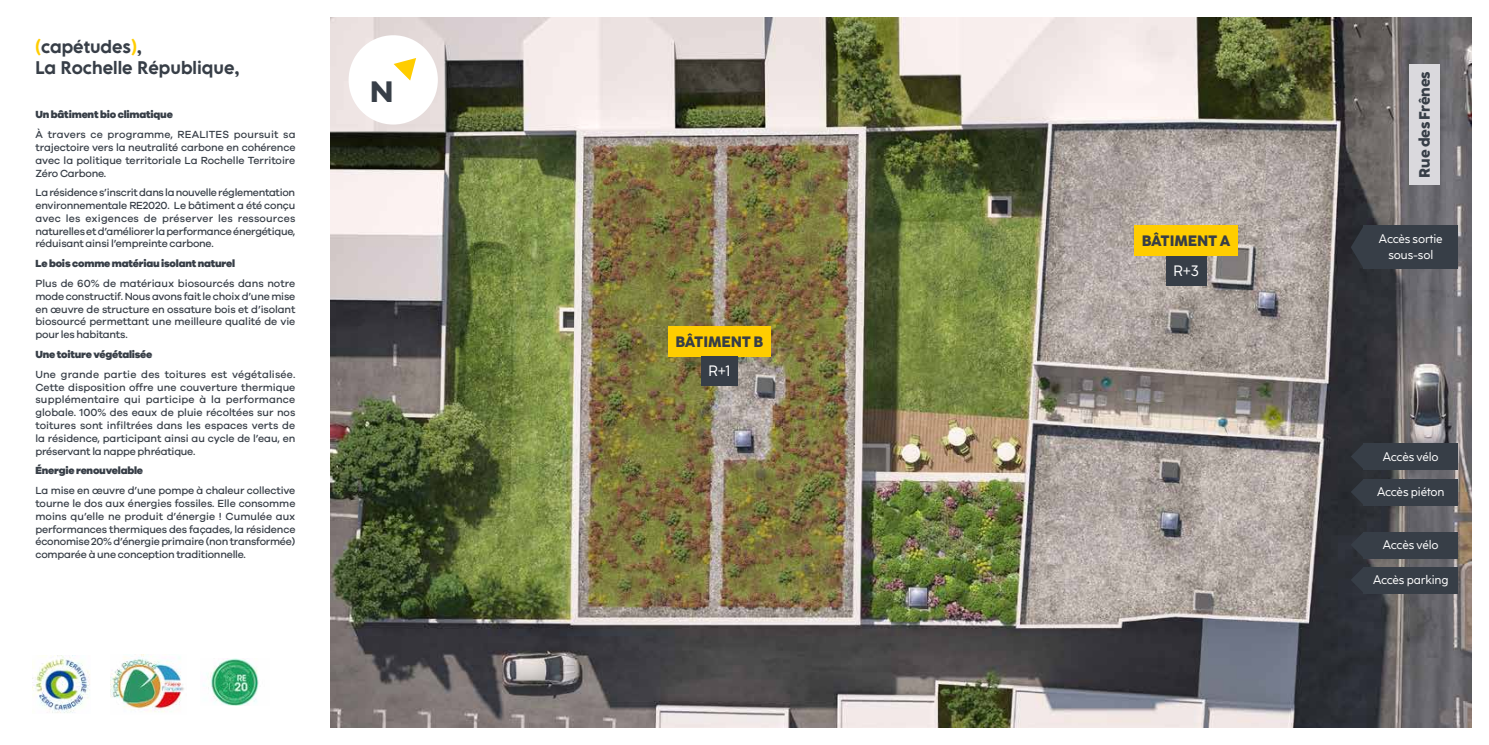
<style>
.page{position:relative;width:1489px;height:745px;background:#fff}
.page>*{position:absolute;margin:0;border:0;box-sizing:border-box;transform-origin:0 0}
.t1{font:700 30.75px "Galano Grotesque";color:#373e47}
.t2{font:500 16.25px/21.2px "LEMONMILK Pro FTR";color:#373e47}
.t3{font:800 15px "Coco Sharp";letter-spacing:-.01em;color:#373e47}
.t4{font:15px "Coco Sharp S";color:#fff}
.t5{font:12.5px/16.2px "Coco Sharp S";letter-spacing:-.01em;color:#fff;text-align:center}
.t6{font:500 10.62px/12.8px "Galano Grotesque";letter-spacing:-.02em;color:#373e47;text-align:justify}
.t7{font:800 10.62px "Galano Grotesque";letter-spacing:-.02em;color:#373e47}
.s1{color:#ffcd00}
</style>
<div class="page">
<img style="left:331px;top:18px;width:1139px;height:708px">
<div style="left:668px;top:326px;width:102px;height:30px;background:#ffcd00"></div>
<div style="left:701px;top:356px;width:36px;height:30px;background:#373e47"></div>
<div style="left:1134px;top:225px;width:103px;height:31px;background:#ffcd00"></div>
<div style="left:1408px;top:64px;width:31px;height:121px;background:#dad9dd"></div>
<div style="left:1165px;top:256px;width:40px;height:29px;background:#373e47"></div>
<div style="left:1363px;top:225px;width:94px;height:44px;background:#373e47"></div>
<svg style="left:1350px;top:225px;width:13px;height:44px"></svg>
<div style="left:1363px;top:443px;width:94px;height:27px;background:#373e47"></div>
<svg style="left:1350px;top:443px;width:13px;height:26px"></svg>
<div style="left:1363px;top:531px;width:94px;height:27px;background:#373e47"></div>
<svg style="left:1350px;top:531px;width:13px;height:26px"></svg>
<div style="left:1363px;top:478px;width:94px;height:27px;background:#373e47"></div>
<svg style="left:1350px;top:478px;width:13px;height:26px"></svg>
<div style="left:1363px;top:566px;width:94px;height:27px;background:#373e47"></div>
<svg style="left:1350px;top:566px;width:13px;height:26px"></svg>
<div style="left:348px;top:35px;width:90px;height:89px;background:#fff;border-radius:50%"></div>
<svg style="left:393px;top:58px;width:23px;height:22px"></svg>
<img style="left:203px;top:658px;width:56px;height:47px">
<img style="left:110px;top:654px;width:74px;height:58px">
<img style="left:33px;top:655px;width:57px;height:57px">
<h2 class="t2" style="left:35px;top:36px;width:206px"><span class="s1">(</span>capétudes<span class="s1">)</span>,<br>La Rochelle République,</h2>
<p class="t7" style="left:35px;top:108px;width:139px">Un bâtiment bio climatique</p>
<p class="t6" style="left:35px;top:128px;width:261px">À travers ce programme, REALITES poursuit sa trajectoire vers la neutralité carbone en cohérence avec la politique territoriale La Rochelle Territoire Zéro Carbone.</p>
<p class="t6" style="left:35px;top:186px;width:261px">La résidence s’inscrit dans la nouvelle réglementation environnementale RE2020. Le bâtiment a été conçu avec les exigences de préserver les ressources naturelles et d’améliorer la performance énergétique, réduisant ainsi l’empreinte carbone.</p>
<p class="t7" style="left:35px;top:257px;width:201px">Le bois comme matériau isolant naturel</p>
<p class="t6" style="left:35px;top:277px;width:261px">Plus de 60% de matériaux biosourcés dans notre mode constructif. Nous avons fait le choix d’une mise en œuvre de structure en ossature bois et d’isolant biosourcé permettant une meilleure qualité de vie pour les habitants.</p>
<p class="t7" style="left:35px;top:347px;width:118px">Une toiture végétalisée</p>
<p class="t6" style="left:35px;top:367px;width:261px">Une grande partie des toitures est végétalisée.<br>Cette disposition offre une couverture thermique supplémentaire qui participe à la performance globale. 100% des eaux de pluie récoltées sur nos toitures sont infiltrées dans les espaces verts de la résidence, participant ainsi au cycle de l’eau, en préservant la nappe phréatique.</p>
<p class="t7" style="left:35px;top:463px;width:109px">Énergie renouvelable</p>
<p class="t6" style="left:35px;top:483px;width:261px">La mise en œuvre d’une pompe à chaleur collective tourne le dos aux énergies fossiles. Elle consomme moins qu’elle ne produit d’énergie ! Cumulée aux performances thermiques des façades, la résidence économise 20% d’énergie primaire (non transformée) comparée à une conception traditionnelle.</p>
<h1 class="t1" style="left:370px;top:72px;width:25px">N</h1>
<h3 class="t3" style="left:675px;top:330px;width:90px">BÂTIMENT B</h3>
<h3 class="t4" style="left:708px;top:361px;width:24px">R+1</h3>
<h3 class="t3" style="left:1141px;top:230px;width:90px">BÂTIMENT A</h3>
<h3 class="t4" style="left:1173px;top:260px;width:27px">R+3</h3>
<h3 class="t3" style="left:1413px;top:178px;width:108px;rotate:-90deg">Rue des Frênes</h3>
<p class="t5" style="left:1378px;top:230px;width:65px">Accès sortie sous-sol</p>
<p class="t5" style="left:1382px;top:448px;width:57px">Accès vélo</p>
<p class="t5" style="left:1376px;top:483px;width:69px">Accès piéton</p>
<p class="t5" style="left:1382px;top:536px;width:57px">Accès vélo</p>
<p class="t5" style="left:1372px;top:571px;width:77px">Accès parking</p>
</div>
